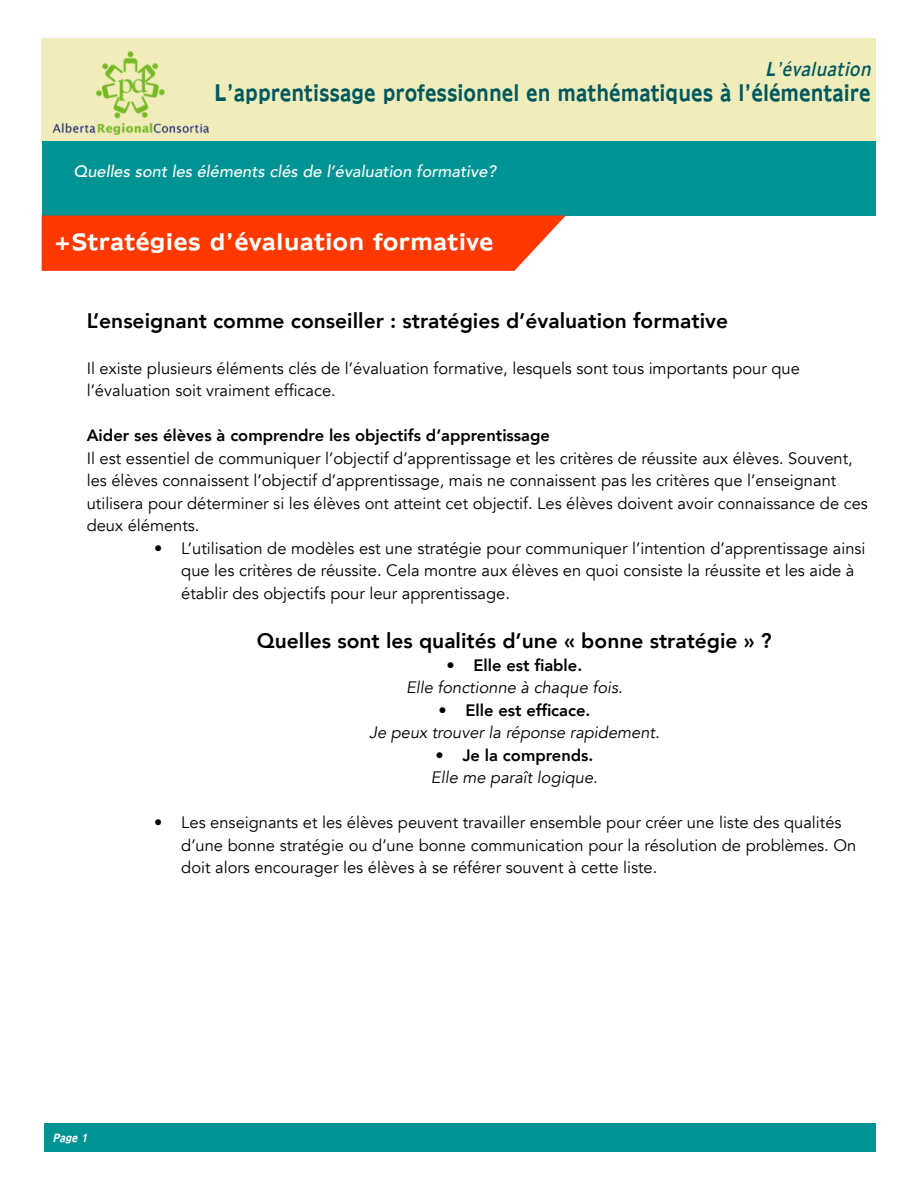
<style>
.page{position:relative;width:918px;height:1188px;background:#fff}
.page>*{position:absolute;margin:0;border:0;box-sizing:border-box;transform-origin:0 0}
.t1{font:800 21px "Avenir";color:#000}
.t2{font:700 condensed 21px "Adams";color:#00585e}
.t3{font:700 21px "Adams";color:#fff}
.t4{font:italic condensed 18px "Adams";color:#00585e}
.t5{font:16.5px/22.5px "Avenir";color:#000}
.t6{font:800 16.5px "Avenir";color:#000}
.t7{font:italic 16.5px "Avenir";color:#000}
.t8{font:italic 500 16.5px "Avenir";color:#fff}
.t9{font:italic 700 condensed 10.5px "Adams";color:#fff}
</style>
<div class="page">
<div style="left:42px;top:38px;width:834px;height:103px;background:#f0edbb"></div>
<div style="left:44px;top:1124px;width:832px;height:28px;background:#009393"></div>
<img style="left:52px;top:51px;width:158px;height:83px">
<div style="left:42px;top:141px;width:834px;height:75px;background:#009393"></div>
<div style="left:42px;top:216px;width:524px;height:55px;background:#ff3800"></div>
<p class="t4" style="left:765px;top:57px;width:107px">L’évaluation</p>
<p class="t2" style="left:214px;top:79px;width:658px">L’apprentissage professionnel en mathématiques à l’élémentaire</p>
<p class="t8" style="left:74px;top:161px;width:424px">Quelles sont les éléments clés de l’évaluation formative?</p>
<p class="t3" style="left:54px;top:227px;width:441px">+Stratégies d’évaluation formative</p>
<p class="t1" style="left:87px;top:305px;width:643px">L’enseignant comme conseiller : stratégies d’évaluation formative</p>
<p class="t5" style="left:87px;top:357px;width:715px">Il existe plusieurs éléments clés de l’évaluation formative, lesquels sont tous importants pour que l’évaluation soit vraiment efficace.</p>
<p class="t6" style="left:87px;top:422px;width:465px">Aider ses élèves à comprendre les objectifs d’apprentissage</p>
<p class="t5" style="left:87px;top:447px;width:783px">Il est essentiel de communiquer l’objectif d’apprentissage et les critères de réussite aux élèves. Souvent, les élèves connaissent l’objectif d’apprentissage, mais ne connaissent pas les critères que l’enseignant utilisera pour déterminer si les élèves ont atteint cet objectif. Les élèves doivent avoir connaissance de ces deux éléments.</p>
<p class="t5" style="left:181px;top:537px;width:686px;text-indent:-27px">• L’utilisation de modèles est une stratégie pour communiquer l’intention d’apprentissage ainsi que les critères de réussite. Cela montre aux élèves en quoi consiste la réussite et les aide à établir des objectifs pour leur apprentissage.</p>
<p class="t1" style="left:257px;top:624px;width:516px">Quelles sont les qualités d’une « bonne stratégie » ?</p>
<p class="t6" style="left:446px;top:652px;width:137px">• Elle est fiable.</p>
<p class="t7" style="left:406px;top:677px;width:218px">Elle fonctionne à chaque fois.</p>
<p class="t6" style="left:438px;top:697px;width:154px">• Elle est efficace.</p>
<p class="t7" style="left:369px;top:723px;width:292px">Je peux trouver la réponse rapidement.</p>
<p class="t6" style="left:435px;top:742px;width:160px">• Je la comprends.</p>
<p class="t7" style="left:431px;top:768px;width:168px">Elle me paraît logique.</p>
<p class="t5" style="left:181px;top:811px;width:677px;text-indent:-27px">• Les enseignants et les élèves peuvent travailler ensemble pour créer une liste des qualités d’une bonne stratégie ou d’une bonne communication pour la résolution de problèmes. On doit alors encourager les élèves à se référer souvent à cette liste.</p>
<p class="t9" style="left:53px;top:1130px;width:37px">Page 1</p>
</div>
